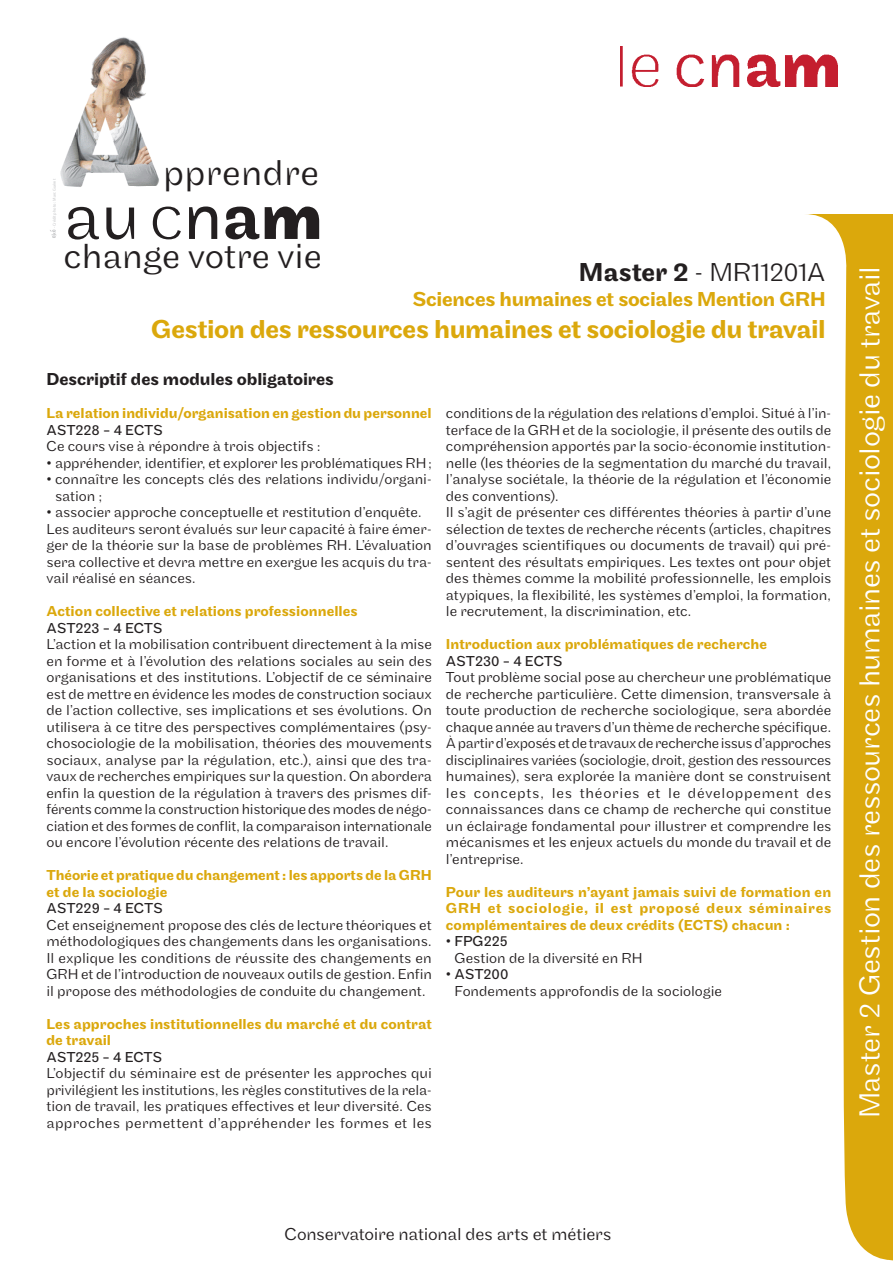
<style>
.page{position:relative;width:893px;height:1263px;background:#fff}
.page>*{position:absolute;margin:0;border:0;box-sizing:border-box;transform-origin:0 0}
.t1{font:300 68.4px "Maple";color:#231f20}
.t2{font:300 37.35px "Maple";letter-spacing:.015em;color:#231f20}
.t3{font:300 36.3px "Maple";color:#231f20}
.t4{font:300 30px "Maple";letter-spacing:-.015em;color:#fff}
.en_tete{font:500 27px "Maple";letter-spacing:-.015em;color:#dba80c}
.en_tete-2{font:300 27px "Maple";letter-spacing:-.02em;color:#231f20}
.en_tete-3{font:500 21px "Maple";letter-spacing:-.015em;color:#dba80c}
.Texte_courant{font:300 18px "Maple";letter-spacing:-.01em;color:#231f20}
.Texte_courant-2{font:500 18px "Maple";letter-spacing:-.005em;color:#231f20}
.texte{font:300 15px/16.5px "Maple";color:#231f20;text-align:justify}
.Texte_courant-3{font:300 15px/16.5px "Maple";color:#231f20;text-align:justify}
.Texte_courant-4{font:500 15px/16.5px "Maple";letter-spacing:.005em;color:#dba80c;text-align:justify}
.texte-2{font:500 15px/16.5px "Maple";color:#dba80c}
.texte-3{font:15px "Maple";color:#231f20}
.Texte_courant-5{font:15px "Maple";letter-spacing:-.005em;color:#231f20}
.t5{font:4.2px "Myriad Pro";color:#c7c8ca}
.s1{font-weight:500}
.s2{font-weight:300}
</style>
<div class="page">
<svg style="left:806px;top:214px;width:87px;height:1047px;fill:#dba80c"></svg>
<img style="left:621px;top:47px;width:217px;height:40px">
<svg style="left:153px;top:207px;width:28px;height:32px"></svg>
<svg style="left:189px;top:206px;width:28px;height:33px"></svg>
<svg style="left:265px;top:207px;width:54px;height:32px"></svg>
<svg style="left:225px;top:207px;width:34px;height:32px"></svg>
<img style="left:60px;top:37px;width:99px;height:150px">
<svg style="left:50px;top:230px;width:6px;height:8px"></svg>
<p class="t5" style="left:52px;top:228px;width:51px;rotate:-90deg">- Crédit photo : Marc Guéret</p>
<p class="t1" style="left:64px;top:177px;width:78px">au</p>
<p class="t2" style="left:163px;top:152px;width:157px">pprendre</p>
<p class="t3" style="left:64px;top:235px;width:260px">change votre vie</p>
<p class="en_tete-2" style="left:579px;top:256px;width:248px"><span class="s1">Master 2</span> - MR11201A</p>
<p class="en_tete-3" style="left:412px;top:287px;width:415px">Sciences humaines et sociales Mention GRH</p>
<p class="en_tete" style="left:151px;top:314px;width:676px">Gestion des ressources humaines et sociologie du travail</p>
<p class="Texte_courant-2" style="left:47px;top:369px;width:289px">Descriptif des modules obligatoires</p>
<p class="Texte_courant-4" style="left:47px;top:405px;width:387px">La relation individu/organisation en gestion du personnel</p>
<p class="texte-3" style="left:47px;top:421px;width:118px">AST228 - 4 ECTS</p>
<p class="texte" style="left:47px;top:438px;width:276px">Ce cours vise à répondre à trois objectifs :</p>
<p class="texte" style="left:47px;top:455px;width:387px">• appréhender, identifier, et explorer les problématiques RH;</p>
<p class="texte" style="left:55px;top:471px;width:378px;text-indent:-9px">• connaître les concepts clés des relations individu/organi&shy;sation ;</p>
<p class="texte" style="left:47px;top:504px;width:377px">• associer approche conceptuelle et restitution d’enquête.</p>
<p class="texte" style="left:47px;top:521px;width:387px">Les auditeurs seront évalués sur leur capacité à faire émer&shy;ger de la théorie sur la base de problèmes RH. L’évaluation sera collective et devra mettre en exergue les acquis du tra&shy;vail réalisé en séances.</p>
<p class="Texte_courant-4" style="left:47px;top:603px;width:313px">Action collective et relations professionnelles</p>
<p class="texte-3" style="left:47px;top:619px;width:118px">AST223 - 4 ECTS</p>
<p class="texte" style="left:47px;top:636px;width:387px">L’action et la mobilisation contribuent directement à la mise en forme et à l’évolution des relations sociales au sein des organisations et des institutions. L’objectif de ce séminaire est de mettre en évidence les modes de construction sociaux de l’action collective, ses implications et ses évolutions. On utilisera à ce titre des perspectives complémentaires (psy&shy;chosociologie de la mobilisation, théories des mouvements sociaux, analyse par la régulation, etc.), ainsi que des tra&shy;vaux de recherches empiriques sur la question. On abordera enfin la question de la régulation à travers des prismes dif&shy;férents comme la construction historique des modes de négo&shy;ciation et des formes de conflit, la comparaison internationale ou encore l’évolution récente des relations de travail.</p>
<p class="texte-2" style="left:47px;top:867px;width:387px">Théorie et pratique du changement : les apports de la GRH et de la sociologie</p>
<p class="Texte_courant-5" style="left:47px;top:900px;width:118px">AST229 - 4 ECTS</p>
<p class="texte" style="left:47px;top:917px;width:387px">Cet enseignement propose des clés de lecture théoriques et méthodologiques des changements dans les organisations.<br>Il explique les conditions de réussite des changements en GRH et de l’introduction de nouveaux outils de gestion. Enfin il propose des méthodologies de conduite du changement.</p>
<p class="texte-2" style="left:47px;top:1016px;width:387px">Les approches institutionnelles du marché et du contrat de travail</p>
<p class="texte-3" style="left:47px;top:1048px;width:117px">AST225 - 4 ECTS</p>
<p class="texte" style="left:47px;top:1065px;width:387px">L’objectif du séminaire est de présenter les approches qui privilégient les institutions, les règles constitutives de la rela&shy;tion de travail, les pratiques effectives et leur diversité. Ces approches permettent d’appréhender les formes et les</p>
<p class="texte" style="left:446px;top:405px;width:387px">conditions de la régulation des relations d’emploi. Situé à l’in&shy;terface de la GRH et de la sociologie, il présente des outils de compréhension apportés par la socio-économie institution&shy;nelle (les théories de la segmentation du marché du travail, l’analyse sociétale, la théorie de la régulation et l’économie des conventions).</p>
<p class="texte" style="left:446px;top:504px;width:387px">Il s’agit de présenter ces différentes théories à partir d’une sélection de textes de recherche récents (articles, chapitres d’ouvrages scientifiques ou documents de travail) qui pré&shy;sentent des résultats empiriques. Les textes ont pour objet des thèmes comme la mobilité professionnelle, les emplois atypiques, la flexibilité, les systèmes d’emploi, la formation, le recrutement, la discrimination, etc.</p>
<p class="Texte_courant-4" style="left:446px;top:636px;width:323px">Introduction aux problématiques de recherche</p>
<p class="texte-3" style="left:446px;top:652px;width:118px">AST230 - 4 ECTS</p>
<p class="Texte_courant-3" style="left:446px;top:669px;width:387px">Tout problème social pose au chercheur une problématique de recherche particulière. Cette dimension, transversale à toute production de recherche sociologique, sera abordée chaque année au travers d’un thème de recherche spécifique.<br>À partir d’exposés et de travaux de recherche issus d’approches disciplinaires variées (sociologie, droit, gestion des ressources humaines), sera explorée la manière dont se construisent les concepts, les théories et le développement des connaissances dans ce champ de recherche qui constitue un éclairage fondamental pour illustrer et comprendre les mécanismes et les enjeux actuels du monde du travail et de l’entreprise.</p>
<p class="Texte_courant-4" style="left:446px;top:884px;width:387px">Pour les auditeurs n’ayant jamais suivi de formation en GRH et sociologie, il est proposé deux séminaires complémentaires de deux crédits (ECTS) chacun :</p>
<p class="texte-3" style="left:446px;top:933px;width:63px"><span class="s2">•</span> FPG225</p>
<p class="texte" style="left:454px;top:950px;width:190px">Gestion de la diversité en RH</p>
<p class="texte-3" style="left:446px;top:966px;width:64px"><span class="s2">•</span> AST200</p>
<p class="texte" style="left:454px;top:983px;width:269px">Fondements approfondis de la sociologie</p>
<p class="t4" style="left:852px;top:1118px;width:853px;rotate:-90deg">Master 2 Gestion des ressources humaines et sociologie du travail</p>
<p class="Texte_courant" style="left:284px;top:1224px;width:329px">Conservatoire national des arts et métiers</p>
</div>
